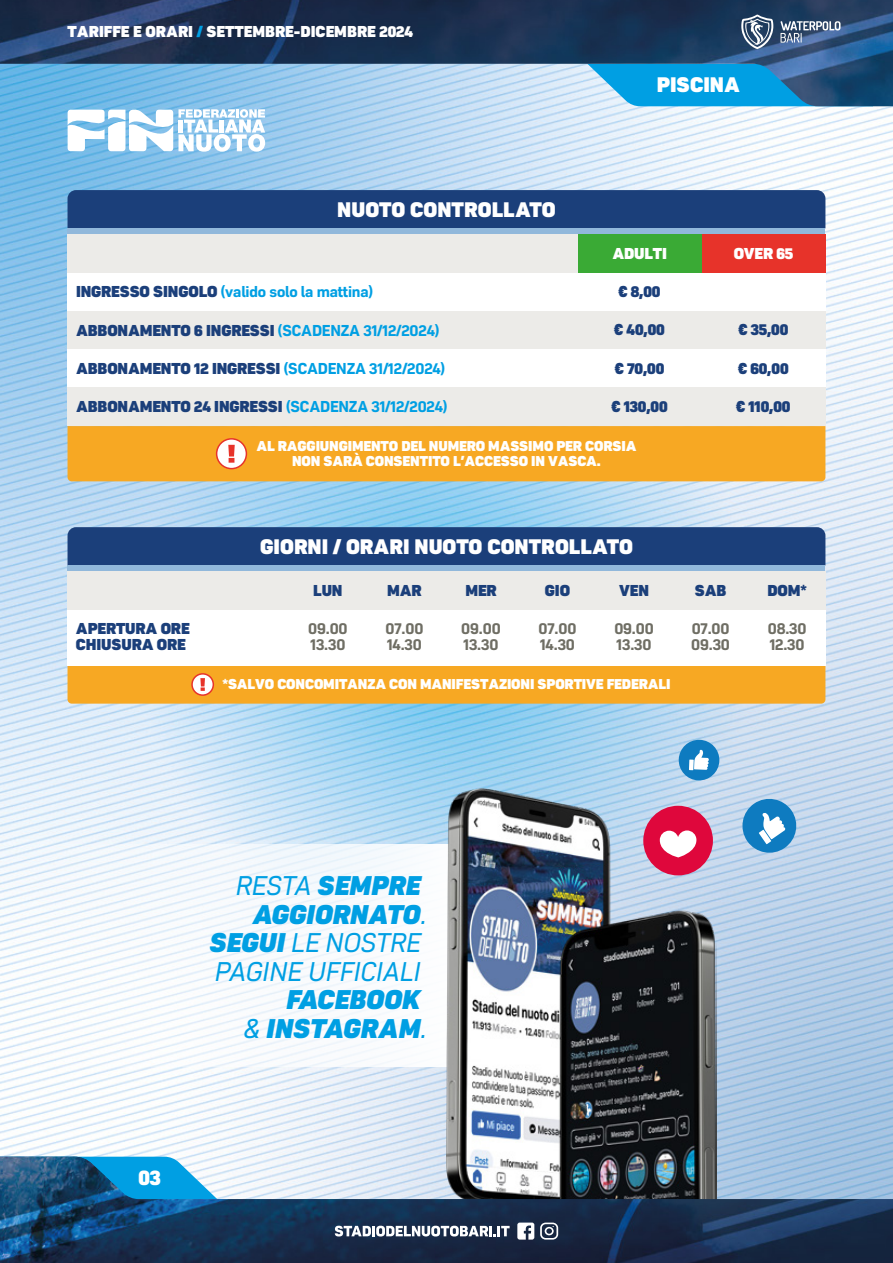
<style>
.page{position:relative;width:893px;height:1263px;background:#fff}
.page>*{position:absolute;margin:0;border:0;box-sizing:border-box;transform-origin:0 0}
.t1{font:italic 27px/28.5px "Roag";color:#009fe3;text-align:right}
.t2{font:italic 900 27px/28.5px "Roag";color:#009fe3;text-align:right}
.t3{font:900 21px "Roag";color:#fff}
.t4{font:900 15.75px/15.8px "Roag";letter-spacing:-.01em;color:#1b3f7a}
.t5{font:700 15.75px/15.8px "Roag";letter-spacing:-.01em;color:#6f6e64}
.t6{font:900 15.75px "Roag";color:#fff}
.t7{font:700 15.75px "Roag";letter-spacing:-.01em;color:#009fe3}
.t8{font:900 14.25px/15.8px "Roag";letter-spacing:-.01em;color:#fff;text-align:center}
.s1{color:#009fe3}
.s2{font-weight:900;color:#1b3f7a}
.s3{font-weight:700;color:#009fe3}
.s4{font-weight:900}
.s5{font-weight:400}
</style>
<div class="page">
<img style="left:0;top:106px;width:893px;height:1051px">
<svg style="left:0;top:845px;width:446px;height:221px"></svg>
<img style="left:446px;top:788px;width:270px;height:369px">
<img style="left:0;top:1157px;width:893px;height:106px">
<div style="left:68px;top:190px;width:757px;height:38px;background:#1b3f7a"></div>
<div style="left:68px;top:228px;width:757px;height:7px;background:#91b8db"></div>
<div style="left:68px;top:235px;width:510px;height:38px;background:#ecebe8"></div>
<div style="left:578px;top:235px;width:124px;height:38px;background:#3aaa35"></div>
<div style="left:702px;top:235px;width:123px;height:38px;background:#e7332a"></div>
<div style="left:68px;top:273px;width:510px;height:38px;background:#fff"></div>
<div style="left:578px;top:273px;width:124px;height:38px;background:#fff"></div>
<div style="left:702px;top:273px;width:123px;height:38px;background:#fff"></div>
<div style="left:68px;top:311px;width:510px;height:39px;background:#ecebe8"></div>
<div style="left:578px;top:311px;width:124px;height:39px;background:#ecebe8"></div>
<div style="left:702px;top:311px;width:123px;height:39px;background:#ecebe8"></div>
<div style="left:68px;top:350px;width:510px;height:38px;background:#fff"></div>
<div style="left:578px;top:350px;width:124px;height:38px;background:#fff"></div>
<div style="left:702px;top:350px;width:123px;height:38px;background:#fff"></div>
<div style="left:68px;top:388px;width:510px;height:38px;background:#ecebe8"></div>
<div style="left:578px;top:388px;width:124px;height:38px;background:#ecebe8"></div>
<div style="left:702px;top:388px;width:123px;height:38px;background:#ecebe8"></div>
<div style="left:68px;top:426px;width:757px;height:55px;background:#f7a823"></div>
<div style="left:68px;top:665px;width:757px;height:39px;background:#f7a823"></div>
<div style="left:68px;top:527px;width:757px;height:38px;background:#1b3f7a"></div>
<div style="left:68px;top:565px;width:757px;height:7px;background:#91b8db"></div>
<div style="left:749px;top:572px;width:76px;height:38px;background:#ecebe8"></div>
<div style="left:672px;top:572px;width:77px;height:38px;background:#ecebe8"></div>
<div style="left:596px;top:572px;width:76px;height:38px;background:#ecebe8"></div>
<div style="left:519px;top:572px;width:77px;height:38px;background:#ecebe8"></div>
<div style="left:443px;top:572px;width:76px;height:38px;background:#ecebe8"></div>
<div style="left:366px;top:572px;width:77px;height:38px;background:#ecebe8"></div>
<div style="left:290px;top:572px;width:76px;height:38px;background:#ecebe8"></div>
<div style="left:68px;top:572px;width:222px;height:38px;background:#ecebe8"></div>
<div style="left:749px;top:610px;width:76px;height:55px;background:#fff"></div>
<div style="left:672px;top:610px;width:77px;height:55px;background:#fff"></div>
<div style="left:596px;top:610px;width:76px;height:55px;background:#fff"></div>
<div style="left:519px;top:610px;width:77px;height:55px;background:#fff"></div>
<div style="left:443px;top:610px;width:76px;height:55px;background:#fff"></div>
<div style="left:366px;top:610px;width:77px;height:55px;background:#fff"></div>
<div style="left:290px;top:610px;width:76px;height:55px;background:#fff"></div>
<div style="left:68px;top:610px;width:222px;height:55px;background:#fff"></div>
<img style="left:0;top:0;width:893px;height:106px">
<svg style="left:335px;top:1226px;width:175px;height:10px"></svg>
<svg style="left:540px;top:1222px;width:18px;height:17px"></svg>
<svg style="left:517px;top:1222px;width:17px;height:17px"></svg>
<svg style="left:741px;top:15px;width:32px;height:34px"></svg>
<svg style="left:780px;top:21px;width:60px;height:22px"></svg>
<svg style="left:739px;top:795px;width:61px;height:61px;background:#6fadd8"></svg>
<div style="left:678px;top:739px;width:42px;height:42px;background:#0e7bc0;border-radius:50%"></div>
<svg style="left:694px;top:750px;width:15px;height:20px"></svg>
<div style="left:689px;top:759px;width:5px;height:11px;background:#fff"></div>
<div style="left:643px;top:806px;width:70px;height:69px;background:#df073c;border-radius:50%"></div>
<svg style="left:660px;top:830px;width:37px;height:27px"></svg>
<svg style="left:68px;top:108px;width:197px;height:44px"></svg>
<p class="t6" style="left:68px;top:19px;width:347px">TARIFFE E ORARI <span class="s1">/</span> SETTEMBRE-DICEMBRE 2024</p>
<h2 class="t3" style="left:337px;top:193px;width:220px">NUOTO CONTROLLATO</h2>
<h2 class="t3" style="left:657px;top:68px;width:85px">PISCINA</h2>
<p class="t6" style="left:612px;top:241px;width:56px">ADULTI</p>
<p class="t6" style="left:734px;top:241px;width:61px">OVER 65</p>
<p class="t7" style="left:76px;top:280px;width:299px"><span class="s2">INGRESSO SINGOLO</span> (valido solo la mattina)</p>
<p class="t4" style="left:619px;top:282px;width:43px">€ 8,00</p>
<p class="t4" style="left:76px;top:320px;width:365px">ABBONAMENTO 6 INGRESSI <span class="s3">(SCADENZA 31/12/2024)</span></p>
<p class="t4" style="left:615px;top:320px;width:52px">€ 40,00</p>
<p class="t4" style="left:739px;top:320px;width:51px">€ 35,00</p>
<p class="t4" style="left:76px;top:358px;width:371px">ABBONAMENTO 12 INGRESSI <span class="s3">(SCADENZA 31/12/2024)</span></p>
<p class="t4" style="left:615px;top:358px;width:51px">€ 70,00</p>
<p class="t4" style="left:738px;top:358px;width:52px">€ 60,00</p>
<p class="t4" style="left:76px;top:397px;width:373px">ABBONAMENTO 24 INGRESSI <span class="s3">(SCADENZA 31/12/2024)</span></p>
<p class="t4" style="left:612px;top:397px;width:57px">€ 130,00</p>
<p class="t4" style="left:736px;top:397px;width:56px">€ 110,00</p>
<p class="t4" style="left:76px;top:619px;width:115px">APERTURA ORE<br>CHIUSURA ORE</p>
<p class="t8" style="left:256px;top:436px;width:382px">AL RAGGIUNGIMENTO DEL NUMERO MASSIMO PER CORSIA<br>NON SARÀ CONSENTITO L’ACCESSO IN VASCA.</p>
<h2 class="t3" style="left:260px;top:530px;width:374px">GIORNI / ORARI NUOTO CONTROLLATO</h2>
<p class="t4" style="left:313px;top:581px;width:31px">LUN</p>
<p class="t4" style="left:387px;top:581px;width:36px">MAR</p>
<p class="t4" style="left:465px;top:581px;width:33px">MER</p>
<p class="t4" style="left:545px;top:581px;width:27px">GIO</p>
<p class="t4" style="left:619px;top:581px;width:31px">VEN</p>
<p class="t4" style="left:695px;top:581px;width:33px">SAB</p>
<p class="t4" style="left:767px;top:581px;width:41px">DOM*</p>
<p class="t5" style="left:308px;top:619px;width:41px">09.00<br>13.30</p>
<p class="t5" style="left:385px;top:619px;width:39px">07.00<br>14.30</p>
<p class="t5" style="left:614px;top:619px;width:41px">09.00<br>13.30</p>
<p class="t5" style="left:691px;top:619px;width:40px">07.00<br>09.30</p>
<p class="t5" style="left:768px;top:619px;width:40px">08.30<br>12.30</p>
<p class="t5" style="left:461px;top:619px;width:41px">09.00<br>13.30</p>
<p class="t5" style="left:539px;top:619px;width:39px">07.00<br>14.30</p>
<p class="t8" style="left:222px;top:675px;width:450px">*SALVO CONCOMITANZA CON MANIFESTAZIONI SPORTIVE FEDERALI</p>
<h1 class="t1" style="left:209px;top:869px;width:219px">RESTA <span class="s4">SEMPRE<br>AGGIORNATO</span>.<br><span class="s4">SEGUI</span> LE NOSTRE<br>PAGINE UFFICIALI</h1>
<h1 class="t2" style="left:243px;top:982px;width:185px">FACEBOOK<br><span class="s5">&amp;</span> INSTAGRAM<span class="s5">.</span></h1>
<h2 class="t3" style="left:138px;top:1160px;width:24px">03</h2>
</div>
